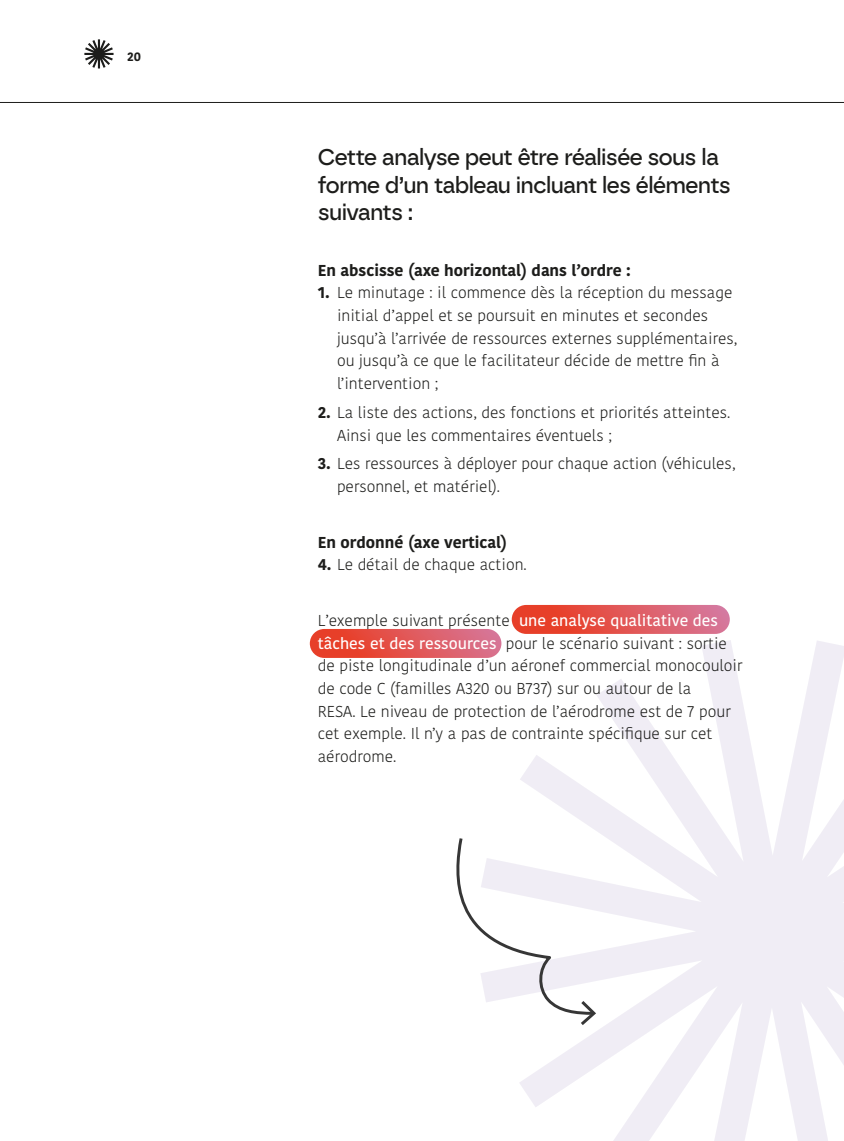
<style>
.page{position:relative;width:844px;height:1141px;background:#fff}
.page>*{position:absolute;margin:0;border:0;box-sizing:border-box;transform-origin:0 0}
.Style_de_paragraphe{font:500 22.75px/27.3px "Borna";letter-spacing:-.03em;color:#1d1d1b}
.t1{font:300 15.75px/22.8px "Kohinoor Bangla";color:#1d1d1b}
.t2{font:700 15.75px "Kohinoor Bangla";color:#1d1d1b}
.t3{font:700 12.25px "Kohinoor Bangla";color:#1d1d1b}
.s1{font-weight:700}
.s2{font-weight:500;color:#fff}
</style>
<div class="page">
<svg style="left:511px;top:605px;width:218px;height:29px"></svg>
<svg style="left:310px;top:629px;width:191px;height:29px"></svg>
<hr style="left:0;top:102px;width:843px;height:1px;background:#1d1d1b">
<svg style="left:84px;top:39px;width:30px;height:30px"></svg>
<svg style="left:480px;top:640px;width:363px;height:501px"></svg>
<svg style="left:456px;top:835px;width:140px;height:190px"></svg>
<p class="t3" style="left:127px;top:46px;width:16px">20</p>
<p class="Style_de_paragraphe" style="left:317px;top:144px;width:414px">Cette analyse peut être réalisée sous la forme d’un tableau incluant les éléments suivants :</p>
<p class="t2" style="left:317px;top:256px;width:314px">En abscisse (axe horizontal) dans l’ordre :</p>
<p class="t1" style="left:337px;top:281px;width:402px;text-indent:-19px"><span class="s1">1.</span> Le minutage : il commence dès la réception du message initial d’appel et se poursuit en minutes et secondes jusqu’à l’arrivée de ressources externes supplémentaires, ou jusqu’à ce que le facilitateur décide de mettre fin à l’intervention ;</p>
<p class="t1" style="left:337px;top:401px;width:395px;text-indent:-19px"><span class="s1">2.</span> La liste des actions, des fonctions et priorités atteintes.<br>Ainsi que les commentaires éventuels ;</p>
<p class="t1" style="left:337px;top:452px;width:400px;text-indent:-19px"><span class="s1">3.</span> Les ressources à déployer pour chaque action (véhicules, personnel, et matériel).</p>
<p class="t2" style="left:317px;top:528px;width:191px">En ordonné (axe vertical)</p>
<p class="t1" style="left:317px;top:553px;width:210px"><span class="s1">4.</span> Le détail de chaque action.</p>
<p class="t1" style="left:317px;top:609px;width:426px">L’exemple suivant présente <span class="s2">une analyse qualitative des tâches et des ressources</span> pour le scénario suivant : sortie de piste longitudinale d’un aéronef commercial monocouloir de code C (familles A320 ou B737) sur ou autour de la<br>RESA. Le niveau de protection de l’aérodrome est de 7 pour cet exemple. Il n’y a pas de contrainte spécifique sur cet aérodrome.</p>
</div>
